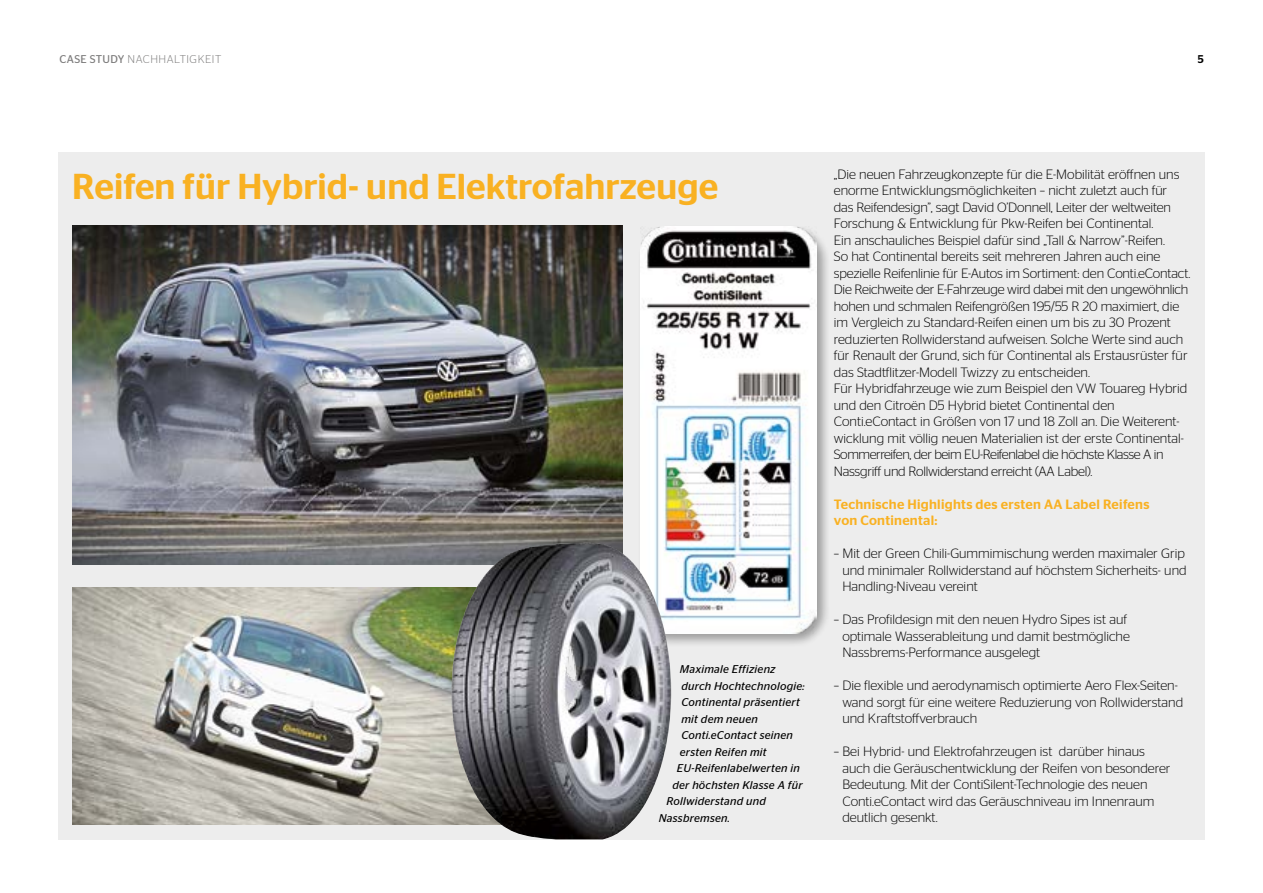
<style>
.page{position:relative;width:1263px;height:893px;background:#fff}
.page>*{position:absolute;margin:0;border:0;box-sizing:border-box;transform-origin:0 0}
.t1{font:500 36px "Continental Stag Sans";color:#f9b122}
.t2{font:300 13.5px/16.5px "Continental Stag Sans";color:#000}
.t3{font:500 13.5px/16.5px "Continental Stag Sans";letter-spacing:.02em;color:#f9b122}
.t4{font:italic 11.25px "Continental Stag Sans";letter-spacing:.02em;color:#000}
.t5{font:300 11.25px "Continental Stag Sans";letter-spacing:.05em;color:#7c7b7b}
.t6{font:500 11.25px "Continental Stag Sans";color:#000}
.s1{font-weight:400}
</style>
<div class="page">
<div style="left:58px;top:152px;width:1146px;height:687px;background:#ededed"></div>
<img style="left:72px;top:226px;width:551px;height:339px">
<img style="left:72px;top:588px;width:378px;height:237px">
<div style="left:638px;top:225px;width:192px;height:423px;background:#000;opacity:.33"></div>
<img style="left:640px;top:226px;width:177px;height:407px">
<img style="left:450px;top:542px;width:223px;height:297px">
<p class="t5" style="left:59px;top:53px;width:163px"><span class="s1">CASE STUDY</span> NACHHALTIGKEIT</p>
<p class="t6" style="left:1198px;top:53px;width:8px">5</p>
<h1 class="t1" style="left:72px;top:166px;width:648px">Reifen für Hybrid- und Elektrofahrzeuge</h1>
<p class="t2" style="left:834px;top:166px;width:358px">„Die neuen Fahrzeugkonzepte für die E-Mobilität eröffnen uns enorme Entwicklungsmöglichkeiten – nicht zuletzt auch für<br>das Reifendesign”, sagt David O’Donnell, Leiter der weltweiten Forschung &amp; Entwicklung für Pkw-Reifen bei Continental.<br>Ein anschauliches Beispiel dafür sind „Tall &amp; Narrow”-Reifen.<br>So hat Continental bereits seit mehreren Jahren auch eine spezielle Reifenlinie für E-Autos im Sortiment: den Conti.eContact.<br>Die Reichweite der E-Fahrzeuge wird dabei mit den ungewöhnlich hohen und schmalen Reifengrößen 195/55 R 20 maximiert, die im Vergleich zu Standard-Reifen einen um bis zu 30 Prozent reduzierten Rollwiderstand aufweisen. Solche Werte sind auch für Renault der Grund, sich für Continental als Erstausrüster für das Stadtflitzer-Modell Twizzy zu entscheiden.<br>Für Hybridfahrzeuge wie zum Beispiel den VW Touareg Hybrid und den Citroën D5 Hybrid bietet Continental den Conti.eContact in Größen von 17 und 18 Zoll an. Die Weiterent&shy;wicklung mit völlig neuen Materialien ist der erste Continental-Sommerreifen, der beim EU-Reifenlabel die höchste Klasse A in Nassgriff und Rollwiderstand erreicht (AA Label).</p>
<p class="t3" style="left:834px;top:496px;width:317px">Technische Highlights des ersten AA Label Reifens von Continental:</p>
<p class="t2" style="left:842px;top:545px;width:346px;text-indent:-9px">– Mit der Green Chili-Gummimischung werden maximaler Grip und minimaler Rollwiderstand auf höchstem Sicherheits- und<br>Handling-Niveau vereint</p>
<p class="t2" style="left:842px;top:611px;width:289px;text-indent:-9px">– Das Profildesign mit den neuen Hydro Sipes ist auf optimale Wasserableitung und damit bestmögliche<br>Nassbrems-Performance ausgelegt</p>
<p class="t2" style="left:842px;top:677px;width:342px;text-indent:-9px">– Die flexible und aerodynamisch optimierte Aero Flex-Seiten&shy;wand sorgt für eine weitere Reduzierung von Rollwiderstand und Kraftstoffverbrauch</p>
<p class="t2" style="left:842px;top:743px;width:330px;text-indent:-9px">– Bei Hybrid- und Elektrofahrzeugen ist darüber hinaus auch die Geräuschentwicklung der Reifen von besonderer Bedeutung. Mit der ContiSilent-Technologie des neuen Conti.eContact wird das Geräuschniveau im Innenraum deutlich gesenkt.</p>
<p class="t4" style="left:680px;top:663px;width:97px">Maximale Effizienz</p>
<p class="t4" style="left:681px;top:679px;width:125px">durch Hochtechnologie:</p>
<p class="t4" style="left:681px;top:696px;width:120px">Continental präsentiert</p>
<p class="t4" style="left:681px;top:712px;width:78px">mit dem neuen</p>
<p class="t4" style="left:681px;top:729px;width:113px">Conti.eContact seinen</p>
<p class="t4" style="left:680px;top:745px;width:88px">ersten Reifen mit</p>
<p class="t4" style="left:677px;top:762px;width:124px">EU-Reifenlabelwerten in</p>
<p class="t4" style="left:672px;top:778px;width:132px">der höchsten Klasse A für</p>
<p class="t4" style="left:666px;top:795px;width:101px">Rollwiderstand und</p>
<p class="t4" style="left:659px;top:811px;width:72px">Nassbremsen.</p>
</div>
